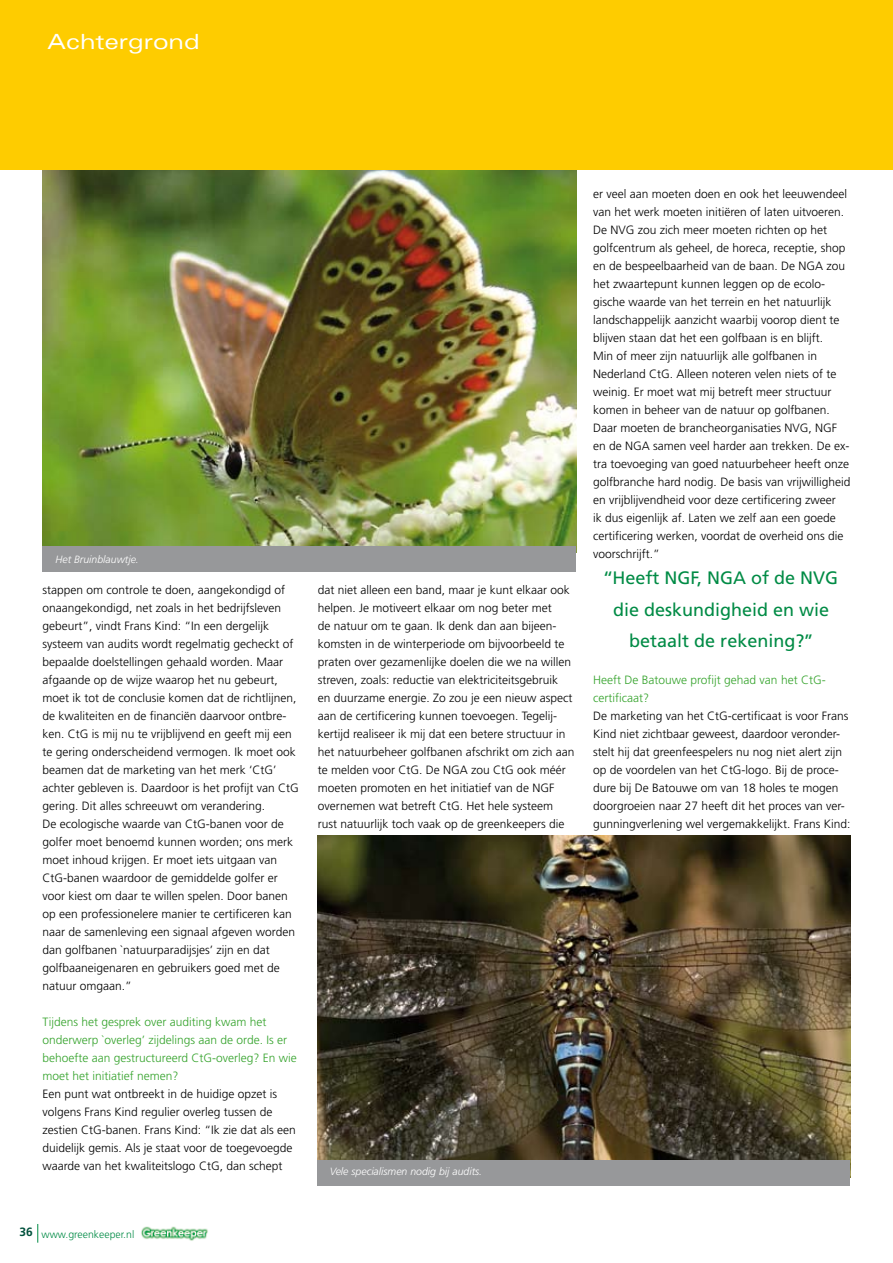
<style>
.page{position:relative;width:893px;height:1263px;background:#fff}
.page>*{position:absolute;margin:0;border:0;box-sizing:border-box;transform-origin:0 0}
.t1{font:expanded 21px "Univers";color:#fff}
.t2{font:18px/31.5px "Frutiger";color:#008b45;text-align:center}
.t3{font:300 12px/18px "Frutiger";color:#000}
.t4{font:300 12px/18px "Frutiger";color:#35a32c}
.t5{font:italic 300 10.5px "Frutiger";color:#fff}
.t6{font:300 10.5px "Frutiger";color:#008b45}
.s1{font-weight:700;font-size:12px;color:#00513c}
</style>
<div class="page">
<img style="left:141px;top:1226px;width:67px;height:15px">
<svg style="left:38px;top:1224px;width:1px;height:19px"></svg>
<img style="left:43px;top:170px;width:533px;height:376px">
<img style="left:317px;top:836px;width:533px;height:324px">
<div style="left:317px;top:1160px;width:533px;height:25px;background:#97989a"></div>
<div style="left:43px;top:546px;width:533px;height:26px;background:#97989a"></div>
<div style="left:0;top:0;width:893px;height:170px;background:#fecc00"></div>
<h1 class="t1" style="left:47px;top:29px;width:154px">Achtergrond</h1>
<p class="t5" style="left:55px;top:553px;width:85px">Het Bruinblauwtje.</p>
<p class="t3" style="left:43px;top:581px;width:258px">stappen om controle te doen, aangekondigd of onaangekondigd, net zoals in het bedrijfsleven gebeurt”, vindt Frans Kind: “In een dergelijk systeem van audits wordt regelmatig gecheckt of bepaalde doelstellingen gehaald worden. Maar afgaande op de wijze waarop het nu gebeurt, moet ik tot de conclusie komen dat de richtlijnen, de kwaliteiten en de financiën daarvoor ontbre&shy;ken. CtG is mij nu te vrijblijvend en geeft mij een te gering onderscheidend vermogen. Ik moet ook beamen dat de marketing van het merk ‘CtG’ achter gebleven is. Daardoor is het profijt van CtG gering. Dit alles schreeuwt om verandering.<br>De ecologische waarde van CtG-banen voor de golfer moet benoemd kunnen worden; ons merk moet inhoud krijgen. Er moet iets uitgaan van CtG-banen waardoor de gemiddelde golfer er voor kiest om daar te willen spelen. Door banen op een professionelere manier te certificeren kan naar de samenleving een signaal afgeven worden dan golfbanen `natuurparadijsjes’ zijn en dat golfbaaneigenaren en gebruikers goed met de natuur omgaan.”</p>
<p class="t4" style="left:43px;top:1013px;width:256px">Tijdens het gesprek over auditing kwam het onderwerp `overleg’ zijdelings aan de orde. Is er behoefte aan gestructureerd CtG-overleg? En wie moet het initiatief nemen?</p>
<p class="t3" style="left:43px;top:1085px;width:255px">Een punt wat ontbreekt in de huidige opzet is volgens Frans Kind regulier overleg tussen de zestien CtG-banen. Frans Kind: “Ik zie dat als een duidelijk gemis. Als je staat voor de toegevoegde waarde van het kwaliteitslogo CtG, dan schept</p>
<p class="t6" style="left:20px;top:1228px;width:116px"><span class="s1">36</span> www.greenkeeper.nl</p>
<p class="t3" style="left:318px;top:581px;width:258px">dat niet alleen een band, maar je kunt elkaar ook helpen. Je motiveert elkaar om nog beter met<br>de natuur om te gaan. Ik denk dan aan bijeen&shy;komsten in de winterperiode om bijvoorbeeld te praten over gezamenlijke doelen die we na willen streven, zoals: reductie van elektriciteitsgebruik<br>en duurzame energie. Zo zou je een nieuw aspect aan de certificering kunnen toevoegen. Tegelij&shy;kertijd realiseer ik mij dat een betere structuur in het natuurbeheer golfbanen afschrikt om zich aan te melden voor CtG. De NGA zou CtG ook méér moeten promoten en het initiatief van de NGF overnemen wat betreft CtG. Het hele systeem rust natuurlijk toch vaak op de greenkeepers die</p>
<p class="t3" style="left:593px;top:185px;width:259px">er veel aan moeten doen en ook het leeuwendeel van het werk moeten initiëren of laten uitvoeren.<br>De NVG zou zich meer moeten richten op het golfcentrum als geheel, de horeca, receptie, shop en de bespeelbaarheid van de baan. De NGA zou het zwaartepunt kunnen leggen op de ecolo&shy;gische waarde van het terrein en het natuurlijk landschappelijk aanzicht waarbij voorop dient te blijven staan dat het een golfbaan is en blijft.<br>Min of meer zijn natuurlijk alle golfbanen in Nederland CtG. Alleen noteren velen niets of te weinig. Er moet wat mij betreft meer structuur komen in beheer van de natuur op golfbanen.<br>Daar moeten de brancheorganisaties NVG, NGF en de NGA samen veel harder aan trekken. De ex&shy;tra toevoeging van goed natuurbeheer heeft onze golfbranche hard nodig. De basis van vrijwilligheid en vrijblijvendheid voor deze certificering zweer<br>ik dus eigenlijk af. Laten we zelf aan een goede certificering werken, voordat de overheid ons die voorschrijft.”</p>
<h2 class="t2" style="left:604px;top:562px;width:236px">‘‘Heeft NGF, NGA of de NVG die deskundigheid en wie betaalt de rekening?’’</h2>
<p class="t4" style="left:593px;top:671px;width:234px">Heeft De Batouwe profijt gehad van het CtG&shy;certificaat?</p>
<p class="t3" style="left:593px;top:707px;width:259px">De marketing van het CtG-certificaat is voor Frans Kind niet zichtbaar geweest, daardoor veronder&shy;stelt hij dat greenfeespelers nu nog niet alert zijn op de voordelen van het CtG-logo. Bij de proce&shy;dure bij De Batouwe om van 18 holes te mogen doorgroeien naar 27 heeft dit het proces van ver&shy;gunningverlening wel vergemakkelijkt. Frans Kind:</p>
<p class="t5" style="left:330px;top:1165px;width:154px">Vele specialismen nodig bij audits.</p>
</div>
